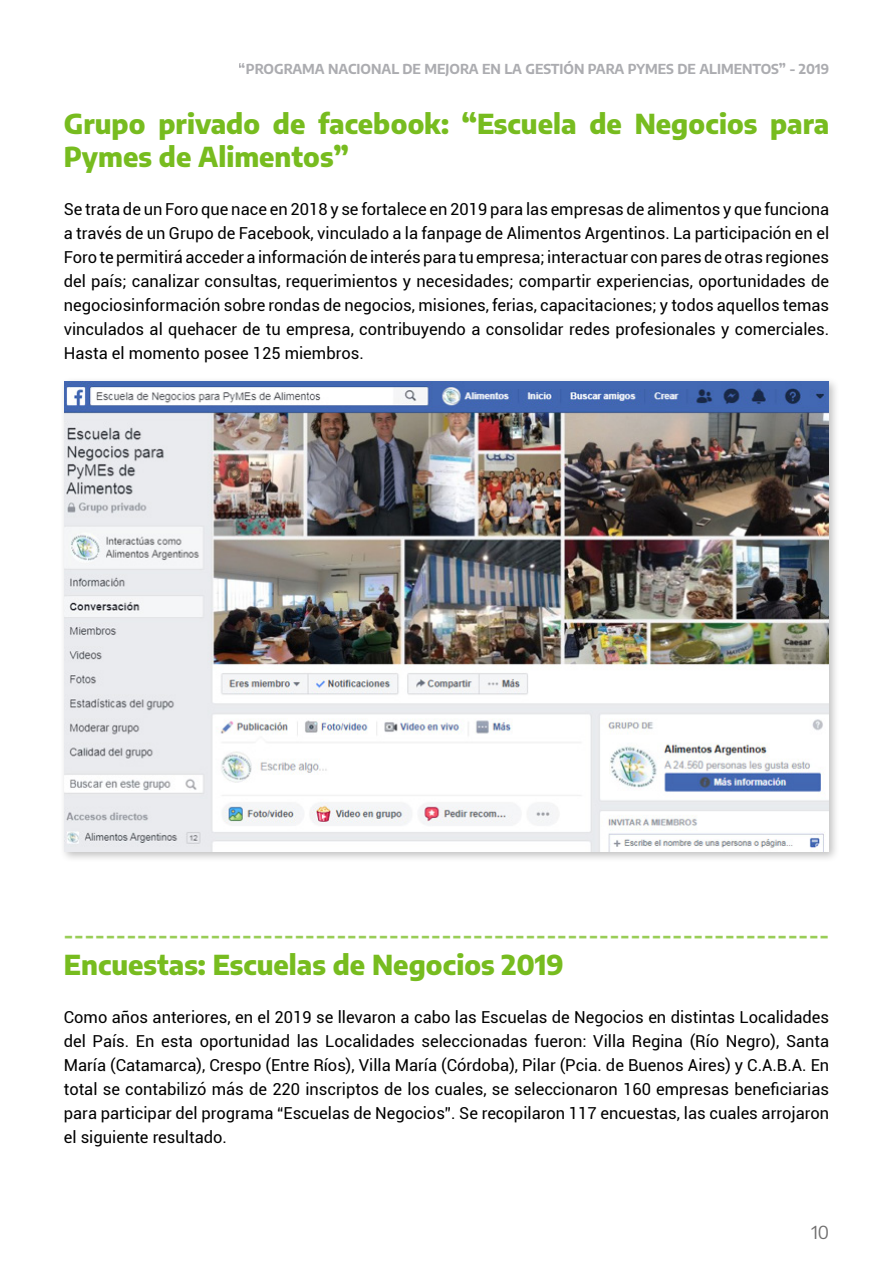
<style>
.page{position:relative;width:893px;height:1263px;background:#fff}
.page>*{position:absolute;margin:0;border:0;box-sizing:border-box;transform-origin:0 0}
.t1{font:800 27px/32.4px "Encode Sans";color:#77bc1f}
.t2{font:700 21px "Encode Sans";color:#99cd57}
.t3{font:18px "Encode Sans";color:#706f6f}
.t4{font:16.5px/24px "Roboto";color:#000;text-align:justify}
.t5{font:700 13.5px "Encode Sans";color:#585961}
</style>
<div class="page">
<div style="left:59px;top:376px;width:781px;height:487px;background:#000;opacity:.25"></div>
<img style="left:64px;top:381px;width:765px;height:471px">
<p class="t5" style="left:239px;top:59px;width:592px">“PROGRAMA NACIONAL DE MEJORA EN LA GESTIÓN PARA PYMES DE ALIMENTOS” - 2019</p>
<h1 class="t1" style="left:64px;top:106px;width:767px">Grupo privado de facebook: “Escuela de Negocios para<br>Pymes de Alimentos”</h1>
<p class="t4" style="left:64px;top:196px;width:767px">Se trata de un Foro que nace en 2018 y se fortalece en 2019 para las empresas de alimentos y que funciona a través de un Grupo de Facebook, vinculado a la fanpage de Alimentos Argentinos. La participación en el Foro te permitirá acceder a información de interés para tu empresa; interactuar con pares de otras regiones del país; canalizar consultas, requerimientos y necesidades; compartir experiencias, oportunidades de negociosinformación sobre rondas de negocios, misiones, ferias, capacitaciones; y todos aquellos temas vinculados al quehacer de tu empresa, contribuyendo a consolidar redes profesionales y comerciales.<br>Hasta el momento posee 125 miembros.</p>
<p class="t2" style="left:64px;top:919px;width:767px">-------------------------------------------------------------------------</p>
<h1 class="t1" style="left:64px;top:947px;width:502px">Encuestas: Escuelas de Negocios 2019</h1>
<p class="t4" style="left:64px;top:1005px;width:767px">Como años anteriores, en el 2019 se llevaron a cabo las Escuelas de Negocios en distintas Localidades del País. En esta oportunidad las Localidades seleccionadas fueron: Villa Regina (Río Negro), Santa María (Catamarca), Crespo (Entre Ríos), Villa María (Córdoba), Pilar (Pcia. de Buenos Aires) y C.A.B.A. En total se contabilizó más de 220 inscriptos de los cuales, se seleccionaron 160 empresas beneficiarias para participar del programa “Escuelas de Negocios”. Se recopilaron 117 encuestas, las cuales arrojaron el siguiente resultado.</p>
<p class="t3" style="left:811px;top:1220px;width:19px">10</p>
</div>
